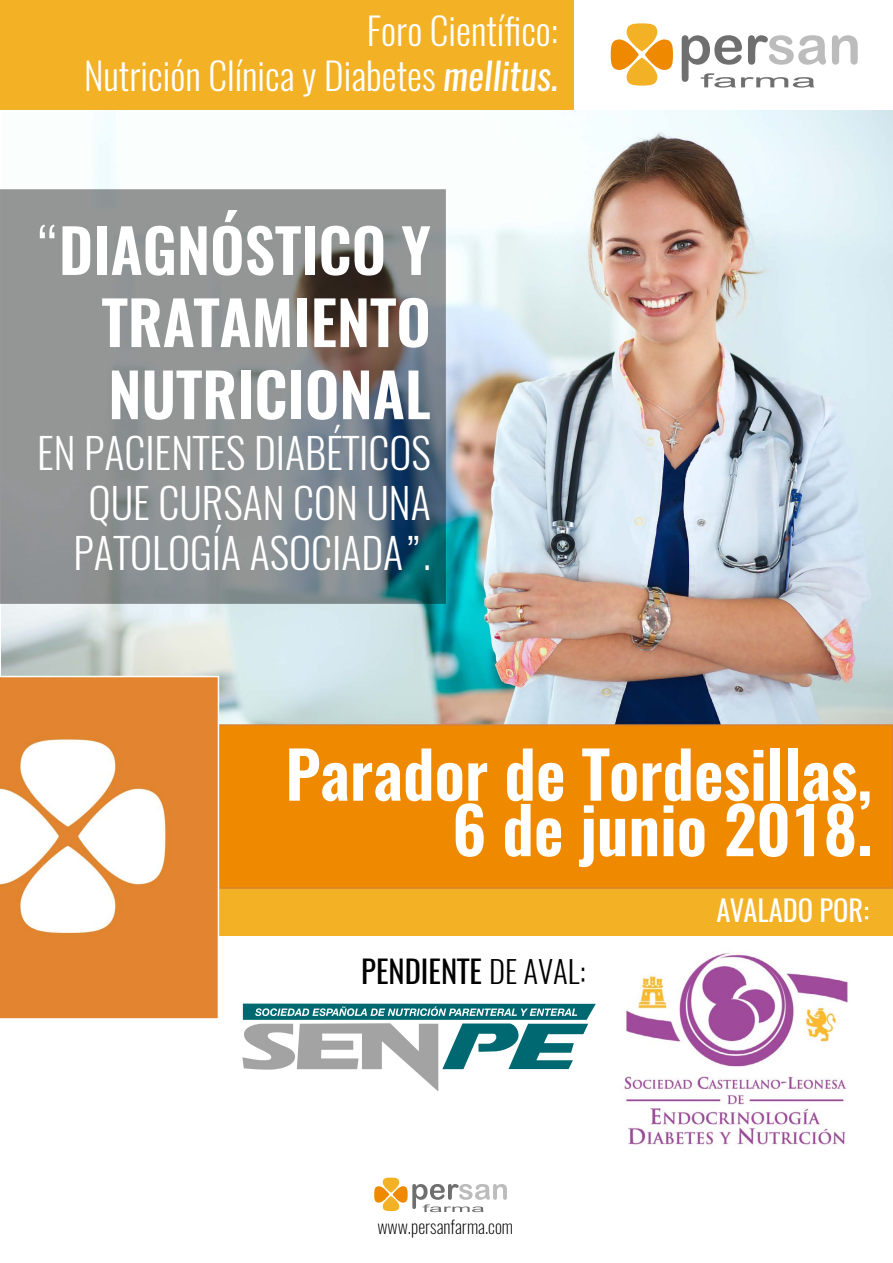
<style>
.page{position:relative;width:893px;height:1263px;background:#fff}
.page>*{position:absolute;margin:0;border:0;box-sizing:border-box;transform-origin:0 0}
.t1{font:600 64.5px/55.5px "Oswald";color:#fff;text-align:right}
.t2{font:600 60.15px/72.2px "Oswald";color:#fff;text-align:justify}
.t3{font:300 42px/50.4px "Oswald";color:#fff;text-align:right}
.t4{font:300 37.5px/45px "Oswald";color:#fff;text-align:right}
.t5{font:30.75px "Oswald";color:#000}
.t6{font:28.5px "Oswald";color:#fff}
.t7{font:200 18px "Oswald";color:#000}
.s1{font-weight:400;font-style:italic}
.s2{font-weight:300}
</style>
<div class="page">
<div style="left:0;top:882px;width:893px;height:53px;background:#f3b125"></div>
<img style="left:1px;top:111px;width:892px;height:613px">
<div style="left:0;top:725px;width:893px;height:163px;background:#ef8a00"></div>
<div style="left:0;top:724px;width:893px;height:165px;border:2px solid #d88230"></div>
<div style="left:0;top:0;width:573px;height:109px;background:#f3b125"></div>
<svg style="left:611px;top:23px;width:62px;height:63px"></svg>
<svg style="left:682px;top:35px;width:176px;height:53px"></svg>
<svg style="left:0;top:189px;width:446px;height:415px;background:#82888a"></svg>
<img style="left:624px;top:953px;width:224px;height:193px">
<svg style="left:242px;top:1003px;width:354px;height:88px"></svg>
<svg style="left:0;top:676px;width:219px;height:343px;background:#eaa76b"></svg>
<svg style="left:374px;top:1177px;width:133px;height:35px"></svg>
<p class="t4" style="left:84px;top:8px;width:476px">Foro Científico:<br>Nutrición Clínica y Diabetes <span class="s1">mellitus.</span></p>
<h2 class="t2" style="left:102px;top:216px;width:331px;text-indent:-65px"><span class="s2">“</span>DIAGNÓSTICO Y TRATAMIENTO NUTRICIONAL</h2>
<p class="t3" style="left:37px;top:427px;width:395px">EN PACIENTES DIABÉTICOS<br>QUE CURSAN CON UNA<br>PATOLOGÍA ASOCIADA”.</p>
<h1 class="t1" style="left:285px;top:748px;width:588px">Parador de Tordesillas,<br>6 de junio 2018.</h1>
<p class="t5" style="left:361px;top:950px;width:226px">PENDIENTE <span class="s2">DE AVAL:</span></p>
<p class="t7" style="left:377px;top:1215px;width:137px">www.persanfarma.com</p>
<p class="t6" style="left:716px;top:891px;width:154px">AVALADO POR:</p>
</div>
